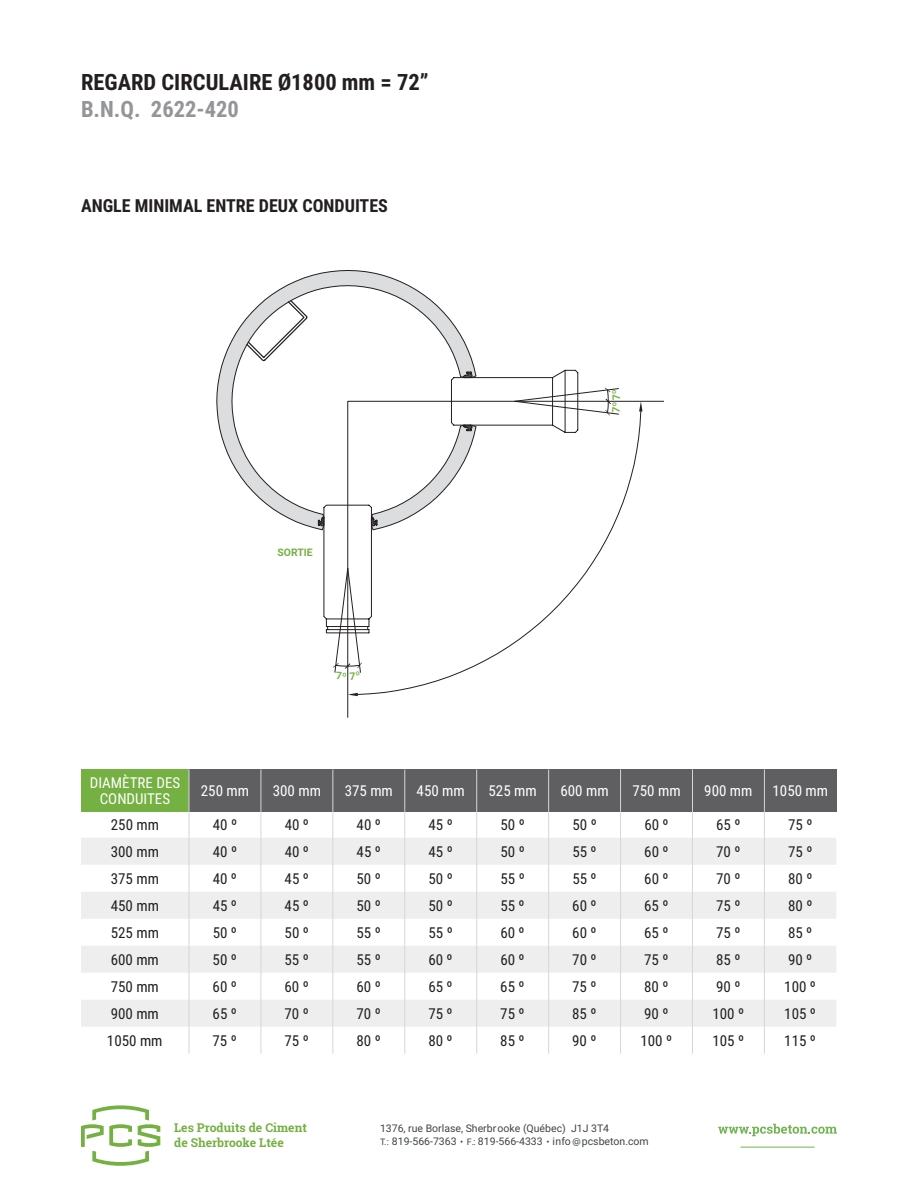
<style>
.page{position:relative;width:918px;height:1188px;background:#fff}
.page>*{position:absolute;margin:0;border:0;box-sizing:border-box;transform-origin:0 0}
.t1{font:700 22.5px "Roboto Condensed";color:#231f20}
.t2{font:700 22.5px "Roboto Condensed";color:#939598}
.t3{font:700 18px "Roboto Condensed";color:#231f20}
.t4{font:15px "Roboto Condensed";color:#231f20}
.t5{font:15px/16.5px "Roboto Condensed";color:#fff;text-align:center}
.t6{font:700 12.15px/14.5px "Roboto Slab";color:#75b042}
.t7{font:10.5px/13.5px "Roboto";color:#3f4544}
.t8{font:700 10.35px "Roboto";color:#75b042}
.s1{font-size:9px}
.s2{font-family:"Verdana";font-size:9px}
</style>
<div class="page">
<svg style="left:81px;top:1105px;width:79px;height:61px"></svg>
<svg style="left:718px;top:1124px;width:119px;height:12px"></svg>
<hr style="left:741px;top:1147px;width:73px;height:1px;background:#71b552">
<svg style="left:216px;top:270px;width:363px;height:260px"></svg>
<svg style="left:245px;top:299px;width:63px;height:63px"></svg>
<svg style="left:357px;top:411px;width:284px;height:284px"></svg>
<svg style="left:348px;top:693px;width:10px;height:3px"></svg>
<svg style="left:639px;top:401px;width:3px;height:11px"></svg>
<div style="left:176px;top:770px;width:661px;height:42px;background:#5f5f62"></div>
<div style="left:81px;top:770px;width:108px;height:42px;background:#75b042"></div>
<svg style="left:81px;top:838px;width:755px;height:189px;fill:#eeeeef"></svg>
<hr style="left:189px;top:770px;width:1px;height:41px;background:#d5d6d8">
<hr style="left:261px;top:770px;width:1px;height:41px;background:#d5d6d8">
<hr style="left:332px;top:770px;width:1px;height:41px;background:#d5d6d8">
<hr style="left:404px;top:770px;width:1px;height:41px;background:#d5d6d8">
<hr style="left:476px;top:770px;width:1px;height:41px;background:#d5d6d8">
<hr style="left:548px;top:770px;width:1px;height:41px;background:#d5d6d8">
<hr style="left:620px;top:770px;width:1px;height:41px;background:#d5d6d8">
<hr style="left:692px;top:770px;width:1px;height:41px;background:#d5d6d8">
<hr style="left:764px;top:770px;width:1px;height:41px;background:#d5d6d8">
<svg style="left:189px;top:811px;width:1px;height:243px"></svg>
<svg style="left:261px;top:811px;width:1px;height:243px"></svg>
<svg style="left:332px;top:811px;width:1px;height:243px"></svg>
<svg style="left:404px;top:811px;width:1px;height:243px"></svg>
<svg style="left:476px;top:811px;width:1px;height:243px"></svg>
<svg style="left:548px;top:811px;width:1px;height:243px"></svg>
<svg style="left:620px;top:811px;width:1px;height:243px"></svg>
<svg style="left:692px;top:811px;width:1px;height:243px"></svg>
<svg style="left:764px;top:811px;width:1px;height:243px"></svg>
<svg style="left:318px;top:372px;width:159px;height:308px"></svg>
<svg style="left:512px;top:388px;width:108px;height:28px"></svg>
<h1 class="t1" style="left:81px;top:67px;width:349px">REGARD CIRCULAIRE Ø1800 mm = 72”</h1>
<h1 class="t2" style="left:81px;top:94px;width:159px">B.N.Q. 2622-420</h1>
<p class="t3" style="left:81px;top:193px;width:308px">ANGLE MINIMAL ENTRE DEUX CONDUITES</p>
<p class="t8" style="left:277px;top:546px;width:37px">SORTIE</p>
<p class="t5" style="left:90px;top:773px;width:92px">DIAMÈTRE DES<br>CONDUITES</p>
<p class="t5" style="left:201px;top:782px;width:50px">250 mm</p>
<p class="t5" style="left:273px;top:782px;width:50px">300 mm</p>
<p class="t5" style="left:345px;top:782px;width:50px">375 mm</p>
<p class="t5" style="left:417px;top:782px;width:50px">450 mm</p>
<p class="t5" style="left:489px;top:782px;width:50px">525 mm</p>
<p class="t5" style="left:560px;top:782px;width:50px">600 mm</p>
<p class="t5" style="left:632px;top:782px;width:50px">750 mm</p>
<p class="t5" style="left:704px;top:782px;width:50px">900 mm</p>
<p class="t5" style="left:773px;top:782px;width:57px">1050 mm</p>
<p class="t4" style="left:111px;top:814px;width:50px">250 mm</p>
<p class="t4" style="left:213px;top:814px;width:26px">40 º</p>
<p class="t4" style="left:285px;top:814px;width:26px">40 º</p>
<p class="t4" style="left:357px;top:814px;width:26px">40 º</p>
<p class="t4" style="left:429px;top:814px;width:26px">45 º</p>
<p class="t4" style="left:500px;top:814px;width:26px">50 º</p>
<p class="t4" style="left:572px;top:814px;width:26px">50 º</p>
<p class="t4" style="left:644px;top:814px;width:26px">60 º</p>
<p class="t4" style="left:716px;top:814px;width:26px">65 º</p>
<p class="t4" style="left:788px;top:814px;width:26px">75 º</p>
<p class="t4" style="left:111px;top:841px;width:50px">300 mm</p>
<p class="t4" style="left:213px;top:841px;width:26px">40 º</p>
<p class="t4" style="left:285px;top:841px;width:26px">40 º</p>
<p class="t4" style="left:357px;top:841px;width:26px">45 º</p>
<p class="t4" style="left:429px;top:841px;width:26px">45 º</p>
<p class="t4" style="left:500px;top:841px;width:26px">50 º</p>
<p class="t4" style="left:572px;top:841px;width:26px">55 º</p>
<p class="t4" style="left:644px;top:841px;width:26px">60 º</p>
<p class="t4" style="left:716px;top:841px;width:26px">70 º</p>
<p class="t4" style="left:788px;top:841px;width:26px">75 º</p>
<p class="t4" style="left:111px;top:868px;width:50px">375 mm</p>
<p class="t4" style="left:213px;top:868px;width:26px">40 º</p>
<p class="t4" style="left:285px;top:868px;width:26px">45 º</p>
<p class="t4" style="left:357px;top:868px;width:26px">50 º</p>
<p class="t4" style="left:429px;top:868px;width:26px">50 º</p>
<p class="t4" style="left:500px;top:868px;width:26px">55 º</p>
<p class="t4" style="left:572px;top:868px;width:26px">55 º</p>
<p class="t4" style="left:644px;top:868px;width:26px">60 º</p>
<p class="t4" style="left:716px;top:868px;width:26px">70 º</p>
<p class="t4" style="left:788px;top:868px;width:26px">80 º</p>
<p class="t4" style="left:111px;top:895px;width:50px">450 mm</p>
<p class="t4" style="left:213px;top:895px;width:26px">45 º</p>
<p class="t4" style="left:285px;top:895px;width:26px">45 º</p>
<p class="t4" style="left:357px;top:895px;width:26px">50 º</p>
<p class="t4" style="left:428px;top:895px;width:26px">50 º</p>
<p class="t4" style="left:500px;top:895px;width:26px">55 º</p>
<p class="t4" style="left:572px;top:895px;width:26px">60 º</p>
<p class="t4" style="left:644px;top:895px;width:26px">65 º</p>
<p class="t4" style="left:716px;top:895px;width:26px">75 º</p>
<p class="t4" style="left:788px;top:895px;width:26px">80 º</p>
<p class="t4" style="left:111px;top:922px;width:50px">525 mm</p>
<p class="t4" style="left:213px;top:922px;width:26px">50 º</p>
<p class="t4" style="left:285px;top:922px;width:26px">50 º</p>
<p class="t4" style="left:357px;top:922px;width:26px">55 º</p>
<p class="t4" style="left:428px;top:922px;width:26px">55 º</p>
<p class="t4" style="left:500px;top:922px;width:26px">60 º</p>
<p class="t4" style="left:572px;top:922px;width:26px">60 º</p>
<p class="t4" style="left:644px;top:922px;width:26px">65 º</p>
<p class="t4" style="left:716px;top:922px;width:26px">75 º</p>
<p class="t4" style="left:788px;top:922px;width:26px">85 º</p>
<p class="t4" style="left:111px;top:949px;width:50px">600 mm</p>
<p class="t4" style="left:213px;top:949px;width:26px">50 º</p>
<p class="t4" style="left:285px;top:949px;width:26px">55 º</p>
<p class="t4" style="left:356px;top:949px;width:26px">55 º</p>
<p class="t4" style="left:428px;top:949px;width:26px">60 º</p>
<p class="t4" style="left:500px;top:949px;width:26px">60 º</p>
<p class="t4" style="left:572px;top:949px;width:26px">70 º</p>
<p class="t4" style="left:644px;top:949px;width:26px">75 º</p>
<p class="t4" style="left:716px;top:949px;width:26px">85 º</p>
<p class="t4" style="left:788px;top:949px;width:26px">90 º</p>
<p class="t4" style="left:111px;top:976px;width:50px">750 mm</p>
<p class="t4" style="left:213px;top:976px;width:26px">60 º</p>
<p class="t4" style="left:285px;top:976px;width:26px">60 º</p>
<p class="t4" style="left:356px;top:976px;width:26px">60 º</p>
<p class="t4" style="left:428px;top:976px;width:26px">65 º</p>
<p class="t4" style="left:500px;top:976px;width:26px">65 º</p>
<p class="t4" style="left:572px;top:976px;width:26px">75 º</p>
<p class="t4" style="left:644px;top:976px;width:26px">80 º</p>
<p class="t4" style="left:716px;top:976px;width:26px">90 º</p>
<p class="t4" style="left:784px;top:976px;width:33px">100 º</p>
<p class="t4" style="left:111px;top:1003px;width:50px">900 mm</p>
<p class="t4" style="left:213px;top:1003px;width:26px">65 º</p>
<p class="t4" style="left:285px;top:1003px;width:26px">70 º</p>
<p class="t4" style="left:356px;top:1003px;width:26px">70 º</p>
<p class="t4" style="left:428px;top:1003px;width:26px">75 º</p>
<p class="t4" style="left:500px;top:1003px;width:26px">75 º</p>
<p class="t4" style="left:572px;top:1003px;width:26px">85 º</p>
<p class="t4" style="left:644px;top:1003px;width:26px">90 º</p>
<p class="t4" style="left:712px;top:1003px;width:33px">100 º</p>
<p class="t4" style="left:784px;top:1003px;width:33px">105 º</p>
<p class="t4" style="left:107px;top:1030px;width:57px">1050 mm</p>
<p class="t4" style="left:213px;top:1030px;width:26px">75 º</p>
<p class="t4" style="left:285px;top:1030px;width:26px">75 º</p>
<p class="t4" style="left:356px;top:1030px;width:26px">80 º</p>
<p class="t4" style="left:428px;top:1030px;width:26px">80 º</p>
<p class="t4" style="left:500px;top:1030px;width:26px">85 º</p>
<p class="t4" style="left:572px;top:1030px;width:26px">90 º</p>
<p class="t4" style="left:640px;top:1030px;width:33px">100 º</p>
<p class="t4" style="left:712px;top:1030px;width:33px">105 º</p>
<p class="t4" style="left:784px;top:1030px;width:33px">115 º</p>
<p class="t6" style="left:174px;top:1121px;width:134px">Les Produits de Ciment de Sherbrooke Ltée</p>
<p class="t7" style="left:380px;top:1121px;width:270px">1376, rue Borlase, Sherbrooke (Québec) J1J 3T4<br><span class="s1">T.:</span> 819-566-7363 <span class="s1">• F.:</span> 819-566-4333 <span class="s1">•</span> info<span class="s2">@</span>pcsbeton.com</p>
</div>
